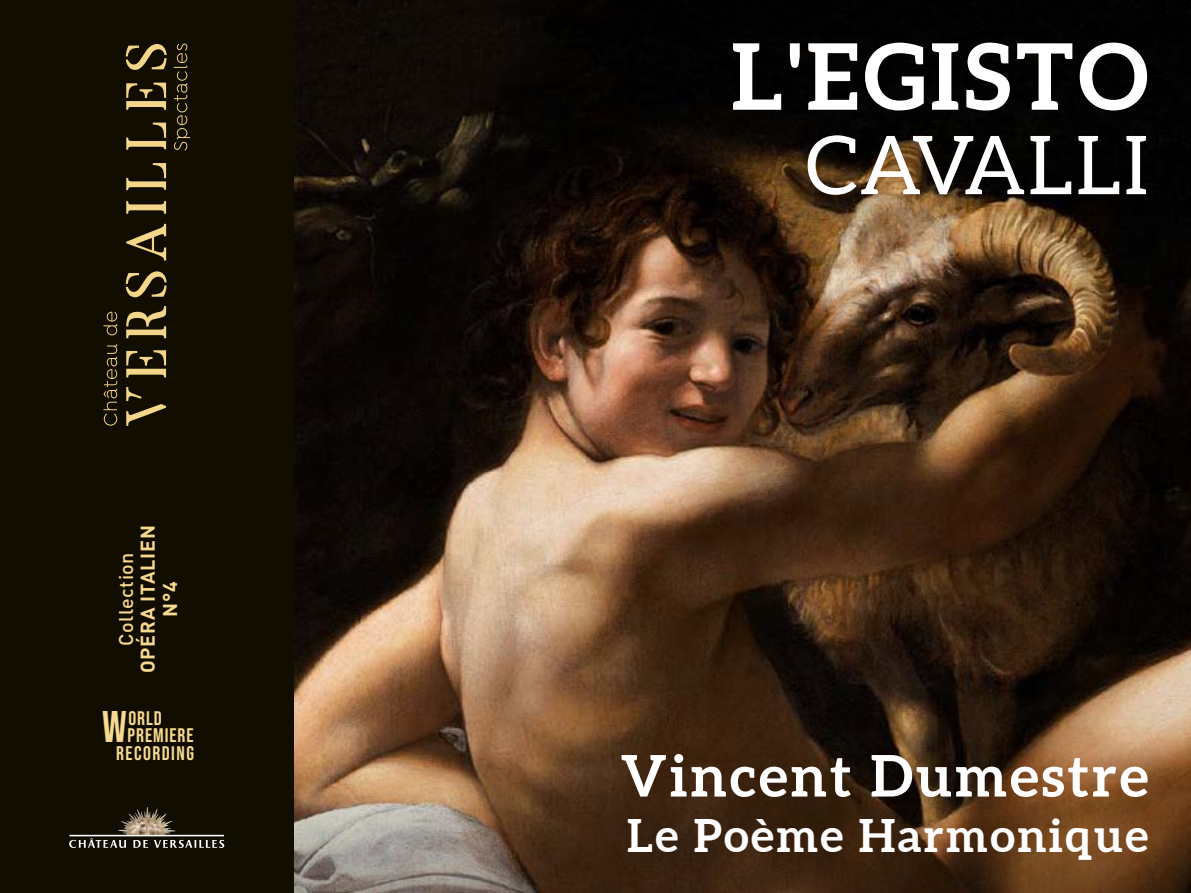
<style>
.page{position:relative;width:1191px;height:893px;background:#fff}
.page>*{position:absolute;margin:0;border:0;box-sizing:border-box;transform-origin:0 0}
.t1{font:700 91.8px "Aleo";letter-spacing:.05em;color:#fff}
.t2{font:81.3px "Aleo";letter-spacing:.02em;color:#fff}
.t3{font:700 57.45px "Aleo";letter-spacing:.05em;color:#fff}
.t4{font:700 45.9px "Aleo";letter-spacing:.05em;color:#fff}
.t5{font:44.25px "Bebas Neue";color:#f6da8f}
.t6{font:700 19.65px/22.2px "DIN Pro";letter-spacing:.045em;color:#f6d98f;text-align:center}
.t7{font:19.65px "Bebas Neue";letter-spacing:.05em;color:#f6da8f}
.t8{font:500 19.65px "DIN Pro";letter-spacing:.025em;color:#f6d98f}
.t9{font:19.65px "Bebas Neue";letter-spacing:.075em;color:#f6da8f}
</style>
<div class="page">
<img style="left:293px;top:0;width:898px;height:753px">
<svg style="left:293px;top:753px;width:898px;height:140px;background:#60442c"></svg>
<div style="left:0;top:0;width:293px;height:893px;background:#110d01"></div>
<img style="left:118px;top:808px;width:57px;height:27px">
<svg style="left:69px;top:835px;width:155px;height:13px"></svg>
<svg style="left:173px;top:44px;width:17px;height:107px"></svg>
<svg style="left:103px;top:312px;width:14px;height:114px"></svg>
<svg style="left:126px;top:44px;width:41px;height:382px"></svg>
<svg style="left:522px;top:0;width:669px;height:239px;background:#140e08"></svg>
<p class="t6" style="left:134px;top:673px;width:150px;rotate:-90deg">OPÉRA ITALIEN<br>N°4</p>
<p class="t7" style="left:128px;top:707px;width:35px">ORLD</p>
<p class="t8" style="left:110px;top:646px;width:95px;rotate:-90deg">Collection</p>
<p class="t5" style="left:102px;top:701px;width:26px">W</p>
<p class="t9" style="left:116px;top:742px;width:80px">RECORDING</p>
<p class="t7" style="left:128px;top:724px;width:68px">PREMIERE</p>
<h1 class="t1" style="left:731px;top:20px;width:419px">L'EGISTO</h1>
<h2 class="t2" style="left:806px;top:118px;width:344px">CAVALLI</h2>
<p class="t3" style="left:620px;top:740px;width:529px">Vincent Dumestre</p>
<p class="t4" style="left:627px;top:807px;width:522px">Le Poème Harmonique</p>
</div>
